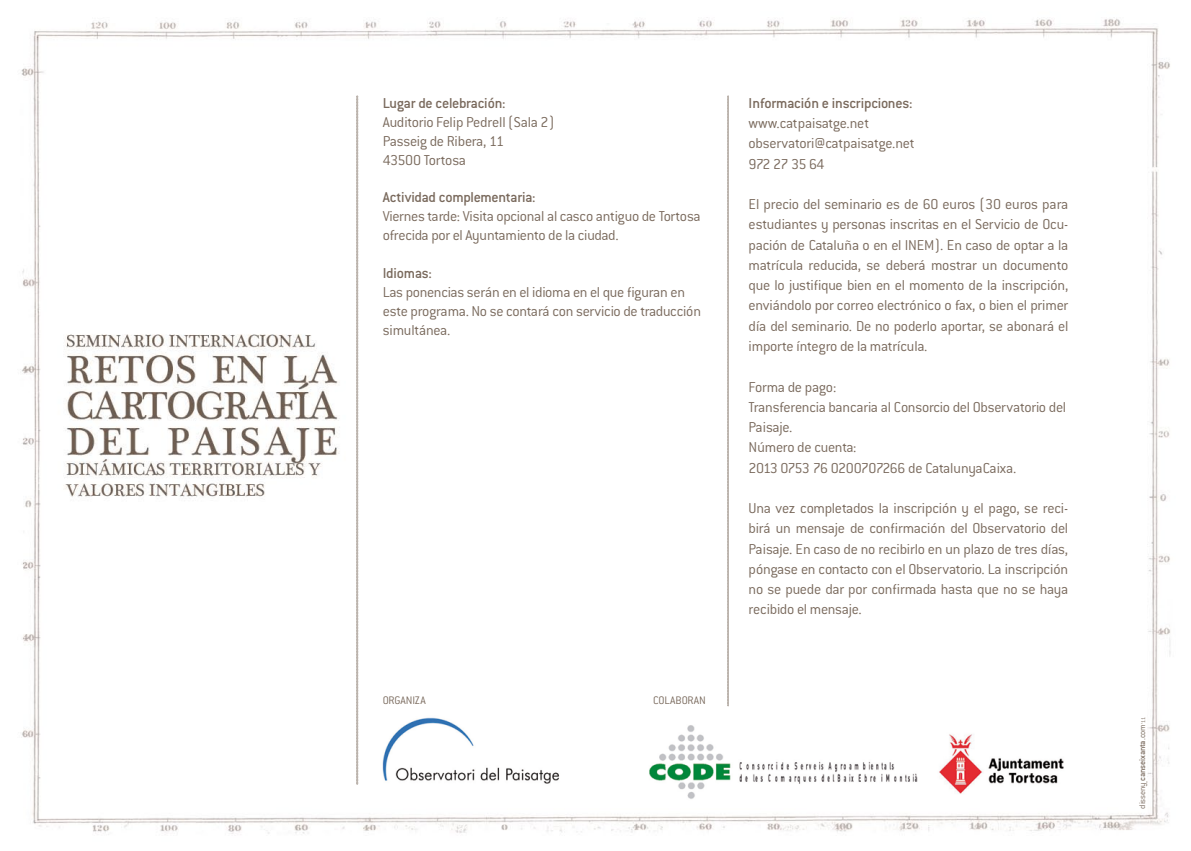
<style>
.page{position:relative;width:1191px;height:851px;background:#fff}
.page>*{position:absolute;margin:0;border:0;box-sizing:border-box;transform-origin:0 0}
.t1{font:300 15.75px/20.2px "Conduit ITC";letter-spacing:-.02em;color:#79695c}
.t2{font:500 15.75px "Conduit ITC";letter-spacing:-.015em;color:#79695c}
.t3{font:300 12px "Conduit ITC";color:#79695c}
.t4{font:300 9px "Conduit ITC";letter-spacing:-.015em;color:#79695c}
.s1{font-weight:500}
.s2{font-size:6px}
</style>
<div class="page">
<img style="left:21px;top:17px;width:1150px;height:817px">
<img style="left:349px;top:698px;width:723px;height:109px">
<svg style="left:727px;top:96px;width:2px;height:610px"></svg>
<svg style="left:356px;top:96px;width:2px;height:688px"></svg>
<p class="t2" style="left:383px;top:94px;width:124px">Lugar de celebración:</p>
<p class="t1" style="left:383px;top:112px;width:173px;line-height:18.9px">Auditorio Felip Pedrell (Sala 2)<br>Passeig de Ribera, 11<br>43500 Tortosa</p>
<p class="t2" style="left:383px;top:188px;width:154px">Actividad complementaria:</p>
<p class="t1" style="left:383px;top:207px;width:319px;line-height:18.9px">Viernes tarde: Visita opcional al casco antiguo de Tortosa ofrecida por el Ayuntamiento de la ciudad.</p>
<p class="t2" style="left:383px;top:264px;width:51px">Idiomas:</p>
<p class="t1" style="left:383px;top:282px;width:320px;line-height:18.9px">Las ponencias serán en el idioma en el que figuran en este programa. No se contará con servicio de traducción simultánea.</p>
<p class="t3" style="left:383px;top:693px;width:12px">Organi</p>
<p class="t3" style="left:415px;top:693px;width:12px">za</p>
<p class="t3" style="left:653px;top:693px;width:13px">Colaboran</p>
<p class="t2" style="left:748px;top:94px;width:165px">I nformación e inscripciones:</p>
<p class="t1" style="left:748px;top:113px;width:168px">www.catpaisatge.net observatori@catpaisatge.net<br>972 27 35 64</p>
<p class="t1" style="left:748px;top:194px;width:321px;text-align:justify">El precio del seminario es de 60 euros (30 euros para estudiantes y personas inscritas en el Servicio de Ocu&shy;pación de Cataluña o en el INEM). En caso de optar a la matrícula reducida, se deberá mostrar un documento que lo justifique bien en el momento de la inscripción, enviándolo por correo electrónico o fax, o bien el primer día del seminario. De no poderlo aportar, se abonará el importe íntegro de la matrícula.</p>
<p class="t1" style="left:748px;top:376px;width:319px">Forma de pago:<br>Transferencia bancaria al Consorcio del Observatorio del<br>Paisaje.<br>Número de cuenta:<br>2013 0753 76 0200707266 de CatalunyaCaixa.</p>
<p class="t1" style="left:748px;top:498px;width:321px;text-align:justify">Una vez completados la inscripción y el pago, se reci&shy;birá un mensaje de confirmación del Observatorio del Paisaje. En caso de no recibirlo en un plazo de tres días, póngase en contacto con el Observatorio. La inscripción no se puede dar por confirmada hasta que no se haya recibido el mensaje.</p>
<p class="t4" style="left:1137px;top:808px;width:93px;rotate:-90deg">disseny_<span class="s1">canseixanta</span>.com<span class="s2">’11</span></p>
</div>
